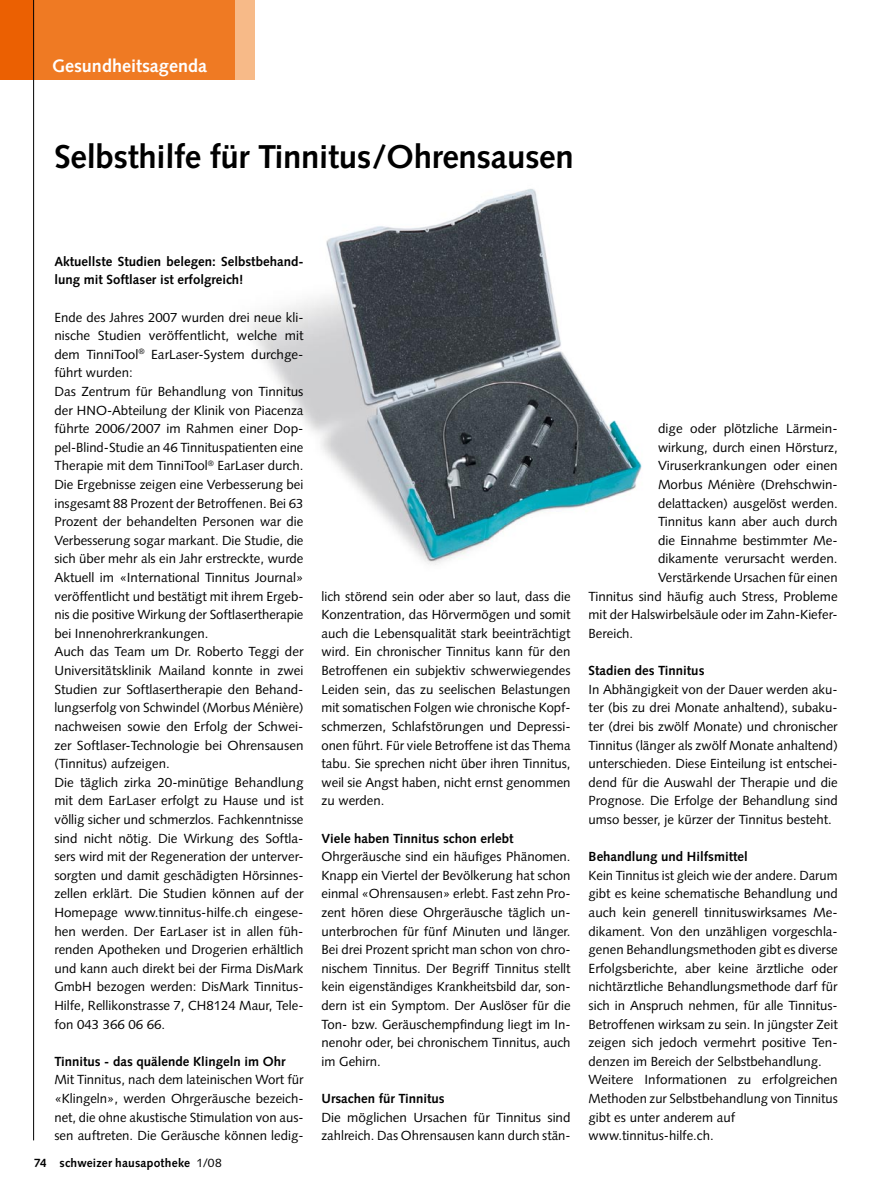
<style>
.page{position:relative;width:893px;height:1200px;background:#fff}
.page>*{position:absolute;margin:0;border:0;box-sizing:border-box;transform-origin:0 0}
.t1{font:700 33px "Syntax LT";letter-spacing:-.01em;color:#000}
.t2{font:700 18px "Syntax LT";color:#fff}
.t3{font:13.2px/18.6px "Syntax LT";color:#000;text-align:justify}
.t4{font:700 13.2px/18.6px "Syntax LT";color:#000}
.t5{font:700 12px "Syntax LT";letter-spacing:.015em;color:#000}
.s1{font-weight:400}
</style>
<div class="page">
<div style="left:0;top:0;width:235px;height:80px;background:#eb6002"></div>
<svg style="left:34px;top:0;width:221px;height:80px;background:#ef7f2c"></svg>
<hr style="left:33px;top:0;width:1px;height:1140px;background:#000">
<img style="left:250px;top:189px;width:392px;height:376px">
<h2 class="t2" style="left:52px;top:55px;width:156px">Gesundheitsagenda</h2>
<h1 class="t1" style="left:54px;top:137px;width:521px">Selbsthilfe für Tinnitus/Ohrensausen</h1>
<p class="t4" style="left:54px;top:252px;width:251px">Aktuellste Studien belegen: Selbstbehand&shy;lung mit Softlaser ist erfolgreich!</p>
<p class="t3" style="left:54px;top:307px;width:251px;text-align:left">Ende des Jahres 2007 wurden drei neue kli&shy;nische Studien veröffentlicht, welche mit dem TinniTool<sup>®</sup> EarLaser-System durchge&shy;führt wurden:<br>Das Zentrum für Behandlung von Tinnitus der HNO-Abteilung der Klinik von Piacenza führte 2006/2007 im Rahmen einer Dop&shy;pel-Blind-Studie an 46 Tinnituspatienten eine Therapie mit dem TinniTool<sup>®</sup> EarLaser durch.<br>Die Ergebnisse zeigen eine Verbesserung bei insgesamt 88 Prozent der Betroffenen. Bei 63<br>Prozent der behandelten Personen war die Verbesserung sogar markant. Die Studie, die sich über mehr als ein Jahr erstreckte, wurde Aktuell im «International Tinnitus Journal» veröffentlicht und bestätigt mit ihrem Ergeb&shy;nis die positive Wirkung der Softlasertherapie bei Innenohrerkrankungen.<br>Auch das Team um Dr. Roberto Teggi der Universitätsklinik Mailand konnte in zwei Studien zur Softlasertherapie den Behand&shy;lungserfolg von Schwindel (Morbus Ménière) nachweisen sowie den Erfolg der Schwei&shy;zer Softlaser-Technologie bei Ohrensausen (Tinnitus) aufzeigen.<br>Die täglich zirka 20-minütige Behandlung mit dem EarLaser erfolgt zu Hause und ist völlig sicher und schmerzlos. Fachkenntnisse sind nicht nötig. Die Wirkung des Softla&shy;sers wird mit der Regeneration der unterver&shy;sorgten und damit geschädigten Hörsinnes&shy;zellen erklärt. Die Studien können auf der Homepage www.tinnitus-hilfe.ch eingese&shy;hen werden. Der EarLaser ist in allen füh&shy;renden Apotheken und Drogerien erhältlich und kann auch direkt bei der Firma DisMark GmbH bezogen werden: DisMark Tinnitus-Hilfe, Rellikonstrasse 7, CH8124 Maur, Tele&shy;fon 043 366 06 66.</p>
<p class="t4" style="left:54px;top:1051px;width:233px">Tinnitus - das quälende Klingeln im Ohr</p>
<p class="t3" style="left:54px;top:1070px;width:251px">Mit Tinnitus, nach dem lateinischen Wort für «Klingeln», werden Ohrgeräusche bezeich&shy;net, die ohne akustische Stimulation von aus&shy;sen auftreten. Die Geräusche können ledig-</p>
<p class="t5" style="left:34px;top:1155px;width:189px">74 schweizer hausapotheke <span class="s1">1/08</span></p>
<p class="t3" style="left:321px;top:586px;width:251px">lich störend sein oder aber so laut, dass die Konzentration, das Hörvermögen und somit auch die Lebensqualität stark beeinträchtigt wird. Ein chronischer Tinnitus kann für den Betroffenen ein subjektiv schwerwiegendes Leiden sein, das zu seelischen Belastungen mit somatischen Folgen wie chronische Kopf&shy;schmerzen, Schlafstörungen und Depressi&shy;onen führt. Für viele Betroffene ist das Thema tabu. Sie sprechen nicht über ihren Tinnitus, weil sie Angst haben, nicht ernst genommen zu werden.</p>
<p class="t4" style="left:321px;top:828px;width:193px">Viele haben Tinnitus schon erlebt</p>
<p class="t3" style="left:321px;top:847px;width:251px">Ohrgeräusche sind ein häufiges Phänomen.<br>Knapp ein Viertel der Bevölkerung hat schon einmal «Ohrensausen» erlebt. Fast zehn Pro&shy;zent hören diese Ohrgeräusche täglich un&shy;unterbrochen für fünf Minuten und länger.<br>Bei drei Prozent spricht man schon von chro&shy;nischem Tinnitus. Der Begriff Tinnitus stellt kein eigenständiges Krankheitsbild dar, son&shy;dern ist ein Symptom. Der Auslöser für die Ton- bzw. Geräuschempfindung liegt im In&shy;nenohr oder, bei chronischem Tinnitus, auch im Gehirn.</p>
<p class="t4" style="left:321px;top:1088px;width:125px">Ursachen für Tinnitus</p>
<p class="t3" style="left:321px;top:1107px;width:251px">Die möglichen Ursachen für Tinnitus sind zahlreich. Das Ohrensausen kann durch stän-</p>
<p class="t3" style="left:658px;top:419px;width:181px">dige oder plötzliche Lärmein-</p>
<p class="t3" style="left:658px;top:438px;width:181px">wirkung, durch einen Hörsturz,</p>
<p class="t3" style="left:658px;top:456px;width:181px">Viruserkrankungen oder einen</p>
<p class="t3" style="left:658px;top:475px;width:181px">Morbus Ménière (Drehschwin-</p>
<p class="t3" style="left:658px;top:493px;width:181px">delattacken) ausgelöst werden.</p>
<p class="t3" style="left:658px;top:512px;width:181px">Tinnitus kann aber auch durch</p>
<p class="t3" style="left:658px;top:531px;width:181px">die Einnahme bestimmter Me-</p>
<p class="t3" style="left:658px;top:549px;width:181px">dikamente verursacht werden.</p>
<p class="t3" style="left:658px;top:568px;width:181px">Verstärkende Ursachen für einen</p>
<p class="t3" style="left:589px;top:586px;width:251px">Tinnitus sind häufig auch Stress, Probleme</p>
<p class="t3" style="left:589px;top:605px;width:251px">mit der Halswirbelsäule oder im Zahn-- Kiefer-</p>
<p class="t3" style="left:589px;top:624px;width:46px">Bereich.</p>
<p class="t4" style="left:589px;top:661px;width:117px">Stadien des Tinnitus</p>
<p class="t3" style="left:589px;top:679px;width:251px">In Abhängigkeit von der Dauer werden aku&shy;ter (bis zu drei Monate anhaltend), subaku&shy;ter (drei bis zwölf Monate) und chronischer Tinnitus (länger als zwölf Monate anhaltend) unterschieden. Diese Einteilung ist entschei&shy;dend für die Auswahl der Therapie und die Prognose. Die Erfolge der Behandlung sind umso besser, je kürzer der Tinnitus besteht.</p>
<p class="t4" style="left:589px;top:847px;width:161px">Behandlung und Hilfsmittel</p>
<p class="t3" style="left:589px;top:865px;width:251px;text-align:left">Kein Tinnitus ist gleich wie der andere. Darum gibt es keine schematische Behandlung und auch kein generell tinnituswirksames Me&shy;dikament. Von den unzähligen vorgeschla&shy;genen Behandlungsmethoden gibt es diverse Erfolgsberichte, aber keine ärztliche oder nichtärztliche Behandlungsmethode darf für sich in Anspruch nehmen, für alle Tinnitus-Betroffenen wirksam zu sein. In jüngster Zeit zeigen sich jedoch vermehrt positive Ten&shy;denzen im Bereich der Selbstbehandlung.<br>Weitere Informationen zu erfolgreichen Methoden zur Selbstbehandlung von Tinnitus gibt es unter anderem auf www.tinnitus-hilfe.ch.</p>
</div>
